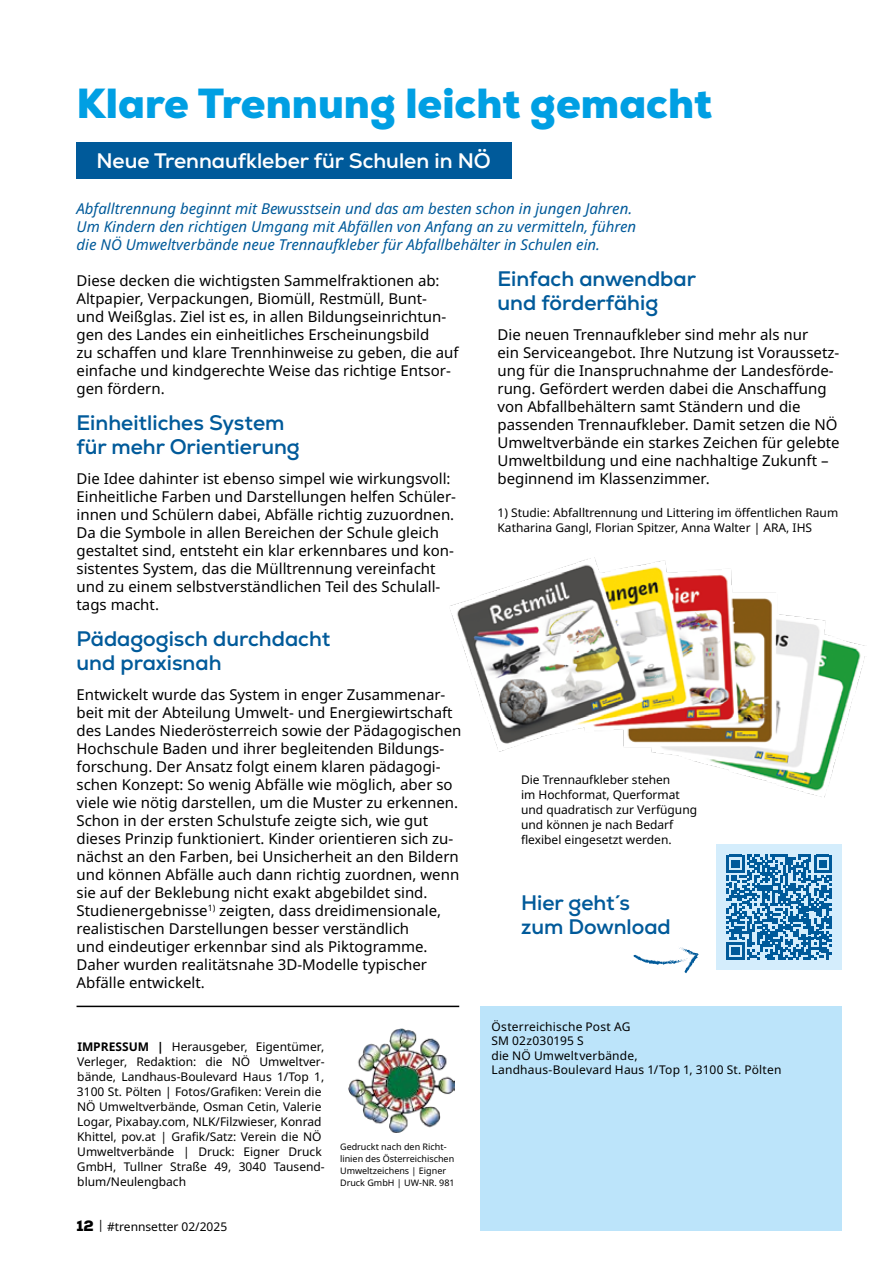
<style>
.page{position:relative;width:893px;height:1263px;background:#fff}
.page>*{position:absolute;margin:0;border:0;box-sizing:border-box;transform-origin:0 0}
.t1{font:900 42px "Nexa";color:#009fe3}
.t2{font:700 21px/24px "Nexa";color:#005a9a}
.t3{font:700 21px "Nexa";color:#fff}
.t4{font:15px/18px "Noto Sans";color:#000}
.t5{font:italic 15px/18px "Noto Sans";color:#005a9a}
.t6{font:12px/15px "Noto Sans";color:#000}
.t7{font:9px/12px "Noto Sans";color:#000}
.s1{font-weight:700}
.s2{font-family:"Nexa";font-weight:900;font-size:15px}
</style>
<div class="page">
<div style="left:480px;top:1006px;width:362px;height:225px;background:#bce4fa"></div>
<hr style="left:77px;top:1006px;width:382px;height:1px;background:#000">
<div style="left:77px;top:142px;width:435px;height:36px;background:#005a9a"></div>
<img style="left:450px;top:558px;width:415px;height:240px">
<div style="left:716px;top:844px;width:126px;height:126px;background:#d4edfc"></div>
<svg style="left:726px;top:855px;width:106px;height:105px"></svg>
<svg style="left:633px;top:947px;width:66px;height:26px"></svg>
<img style="left:348px;top:1028px;width:106px;height:104px">
<h1 class="t1" style="left:77px;top:77px;width:637px">Klare Trennung leicht gemacht</h1>
<h2 class="t3" style="left:97px;top:147px;width:396px">Neue Trennaufkleber für Schulen in NÖ</h2>
<p class="t5" style="left:77px;top:200px;width:561px">Abfalltrennung beginnt mit Bewusstsein und das am besten schon in jungen Jahren.<br>Um Kindern den richtigen Umgang mit Abfällen von Anfang an zu vermitteln, führen die NÖ Umweltverbände neue Trennaufkleber für Abfallbehälter in Schulen ein.</p>
<p class="t4" style="left:77px;top:272px;width:384px">Diese decken die wichtigsten Sammelfraktionen ab:<br>Altpapier, Verpackungen, Biomüll, Restmüll, Bunt-<br>und Weißglas. Ziel ist es, in allen Bildungseinrichtun&shy;gen des Landes ein einheitliches Erscheinungsbild<br>zu schaffen und klare Trennhinweise zu geben, die auf einfache und kindgerechte Weise das richtige Entsor&shy;gen fördern.</p>
<h2 class="t2" style="left:77px;top:411px;width:225px">Einheitliches System für mehr Orientierung</h2>
<p class="t4" style="left:77px;top:470px;width:381px">Die Idee dahinter ist ebenso simpel wie wirkungsvoll:<br>Einheitliche Farben und Darstellungen helfen Schüler&shy;innen und Schülern dabei, Abfälle richtig zuzuordnen.<br>Da die Symbole in allen Bereichen der Schule gleich gestaltet sind, entsteht ein klar erkennbares und kon&shy;sistentes System, das die Mülltrennung vereinfacht und zu einem selbstverständlichen Teil des Schulall&shy;tags macht.</p>
<h2 class="t2" style="left:77px;top:627px;width:255px">Pädagogisch durchdacht und praxisnah</h2>
<p class="t4" style="left:77px;top:686px;width:386px">Entwickelt wurde das System in enger Zusammenar&shy;beit mit der Abteilung Umwelt- und Energiewirtschaft des Landes Niederösterreich sowie der Pädagogischen Hochschule Baden und ihrer begleitenden Bildungs&shy;forschung. Der Ansatz folgt einem klaren pädagogi&shy;schen Konzept: So wenig Abfälle wie möglich, aber so viele wie nötig darstellen, um die Muster zu erkennen.<br>Schon in der ersten Schulstufe zeigte sich, wie gut dieses Prinzip funktioniert. Kinder orientieren sich zu&shy;nächst an den Farben, bei Unsicherheit an den Bildern</p>
<p class="t4" style="left:77px;top:866px;width:384px">und können Abfälle auch dann richtig zuordnen, wenn sie auf der Beklebung nicht exakt abgebildet sind.<br>Studienergebnisse<sup>1)</sup> zeigten, dass dreidimensionale, realistischen Darstellungen besser verständlich<br>und eindeutiger erkennbar sind als Piktogramme.<br>Daher wurden realitätsnahe 3D-Modelle typischer Abfälle entwickelt.</p>
<p class="t6" style="left:77px;top:1040px;width:249px"><span class="s1">IMPRESSUM |</span> Herausgeber, Eigentümer, Verleger, Redaktion: die NÖ Umweltver&shy;bände, Landhaus-Boulevard Haus 1/Top 1, 3100 St. Pölten | Fotos/Grafiken: Verein die NÖ Umweltverbände, Osman Cetin, Valerie Logar, Pixabay.com, NLK/Filzwieser, Konrad Khittel, pov.at | Grafik/Satz: Verein die NÖ Umweltverbände | Druck: Eigner Druck GmbH, Tullner Straße 49, 3040 Tausend&shy;blum/Neulengbach</p>
<p class="t6" style="left:77px;top:1219px;width:152px"><span class="s2">12</span> | #trennsetter 02/2025</p>
<p class="t7" style="left:340px;top:1141px;width:116px">Gedruckt nach den Richt&shy;linien des Österreichischen<br>Umweltzeichens | Eigner<br>Druck GmbH | UW-NR. 981</p>
<h2 class="t2" style="left:497px;top:267px;width:200px">Einfach anwendbar und förderfähig</h2>
<p class="t4" style="left:497px;top:326px;width:344px">Die neuen Trennaufkleber sind mehr als nur<br>ein Serviceangebot. Ihre Nutzung ist Voraussetz&shy;ung für die Inanspruchnahme der Landesförde&shy;rung. Gefördert werden dabei die Anschaffung von Abfallbehältern samt Ständern und die passenden Trennaufkleber. Damit setzen die NÖ Umweltverbände ein starkes Zeichen für gelebte Umweltbildung und eine nachhaltige Zukunft – beginnend im Klassenzimmer.</p>
<p class="t6" style="left:497px;top:506px;width:342px">1) Studie: Abfalltrennung und Littering im öffentlichen Raum<br>Katharina Gangl, Florian Spitzer, Anna Walter | ARA, IHS</p>
<p class="t6" style="left:521px;top:773px;width:178px">Die Trennaufkleber stehen<br>im Hochformat, Querformat und quadratisch zur Verfügung und können je nach Bedarf flexibel eingesetzt werden.</p>
<h2 class="t2" style="left:521px;top:891px;width:151px">Hier geht´s zum Download</h2>
<p class="t6" style="left:491px;top:1019px;width:291px;line-height:14.4px">Österreichische Post AG<br>SM 02z030195 S<br>die NÖ Umweltverbände,<br>Landhaus-Boulevard Haus 1/Top 1, 3100 St. Pölten</p>
</div>
